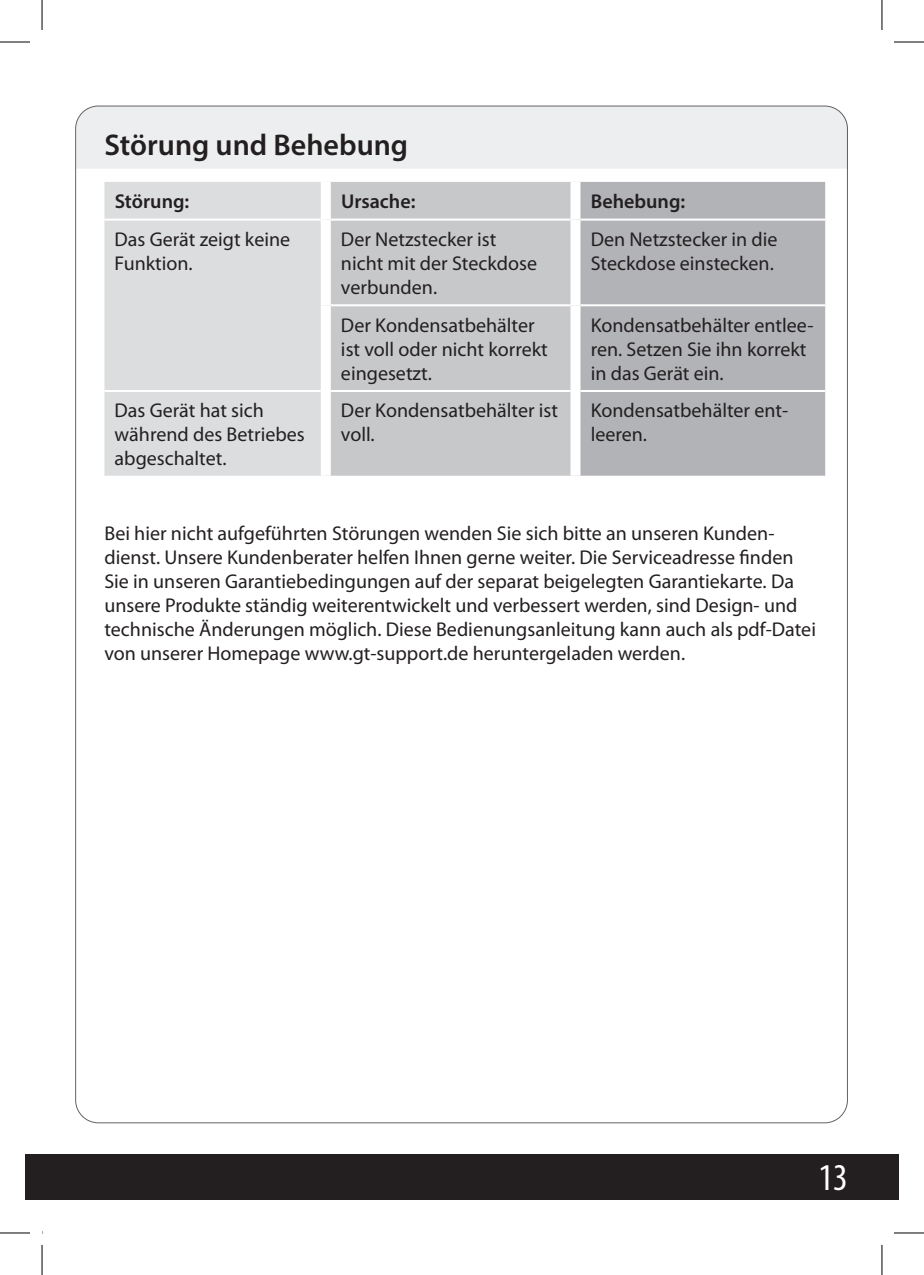
<style>
.page{position:relative;width:924px;height:1275px;background:#fff}
.page>*{position:absolute;margin:0;border:0;box-sizing:border-box;transform-origin:0 0}
.t1{font:condensed 38px "Myriad Pro";color:#fff}
.t2{font:600 30px "Myriad Pro";color:#231f20}
.t3{font:20px/24px "Myriad Pro";color:#231f20}
.t4{font:600 20px "Myriad Pro";color:#231f20}
</style>
<div class="page">
<div style="left:77px;top:106px;width:770px;height:63px;background:#edeeef"></div>
<div style="left:25px;top:1154px;width:873px;height:45px;background:#231f20"></div>
<div style="left:104px;top:182px;width:216px;height:294px;background:#dcdddf"></div>
<div style="left:330px;top:182px;width:240px;height:294px;background:#c7c8ca"></div>
<div style="left:580px;top:182px;width:244px;height:294px;background:#b2b3b7"></div>
<hr style="left:104px;top:219px;width:216px;height:2px;background:#fff">
<hr style="left:104px;top:390px;width:216px;height:2px;background:#fff">
<hr style="left:330px;top:219px;width:240px;height:2px;background:#fff">
<hr style="left:330px;top:304px;width:240px;height:2px;background:#fff">
<hr style="left:580px;top:219px;width:244px;height:2px;background:#fff">
<hr style="left:580px;top:304px;width:244px;height:2px;background:#fff">
<hr style="left:330px;top:390px;width:240px;height:2px;background:#fff">
<hr style="left:580px;top:390px;width:244px;height:2px;background:#fff">
<hr style="left:0;top:42px;width:30px;height:1px;background:#000">
<hr style="left:893px;top:42px;width:30px;height:1px;background:#000">
<hr style="left:0;top:1232px;width:30px;height:1px;background:#000">
<hr style="left:893px;top:1232px;width:30px;height:1px;background:#000">
<hr style="left:42px;top:0;width:1px;height:30px;background:#000">
<hr style="left:42px;top:1245px;width:1px;height:30px;background:#000">
<hr style="left:881px;top:0;width:1px;height:30px;background:#000">
<hr style="left:881px;top:1245px;width:1px;height:30px;background:#000">
<h2 class="t2" style="left:104px;top:126px;width:305px">Störung und Behebung</h2>
<p class="t4" style="left:115px;top:189px;width:76px">Störung:</p>
<p class="t4" style="left:341px;top:189px;width:76px">Ursache:</p>
<p class="t4" style="left:590px;top:189px;width:96px">Behebung:</p>
<p class="t3" style="left:115px;top:228px;width:177px">Das Gerät zeigt keine<br>Funktion.</p>
<p class="t3" style="left:341px;top:228px;width:197px">Der Netzstecker ist nicht mit der Steckdose verbunden.</p>
<p class="t3" style="left:590px;top:228px;width:188px">Den Netzstecker in die<br>Steckdose einstecken.</p>
<p class="t3" style="left:341px;top:313px;width:208px">Der Kondensatbehälter ist voll oder nicht korrekt eingesetzt.</p>
<p class="t3" style="left:590px;top:313px;width:224px">Kondensatbehälter entlee&shy;ren. Setzen Sie ihn korrekt in das Gerät ein.</p>
<p class="t3" style="left:115px;top:399px;width:192px">Das Gerät hat sich während des Betriebes abgeschaltet.</p>
<p class="t3" style="left:341px;top:399px;width:218px">Der Kondensatbehälter ist voll.</p>
<p class="t3" style="left:590px;top:399px;width:199px">Kondensatbehälter ent&shy;leeren.</p>
<p class="t3" style="left:104px;top:521px;width:712px">Bei hier nicht aufgeführten Störungen wenden Sie sich bitte an unseren Kunden&shy;dienst. Unsere Kundenberater helfen Ihnen gerne weiter. Die Serviceadresse finden Sie in unseren Garantiebedingungen auf der separat beigelegten Garantiekarte. Da unsere Produkte ständig weiterentwickelt und verbessert werden, sind Design- und technische Änderungen möglich. Diese Bedienungsanleitung kann auch als pdf-Datei von unserer Homepage www.gt-support.de heruntergeladen werden.</p>
<h1 class="t1" style="left:818px;top:1154px;width:31px">13</h1>
</div>
